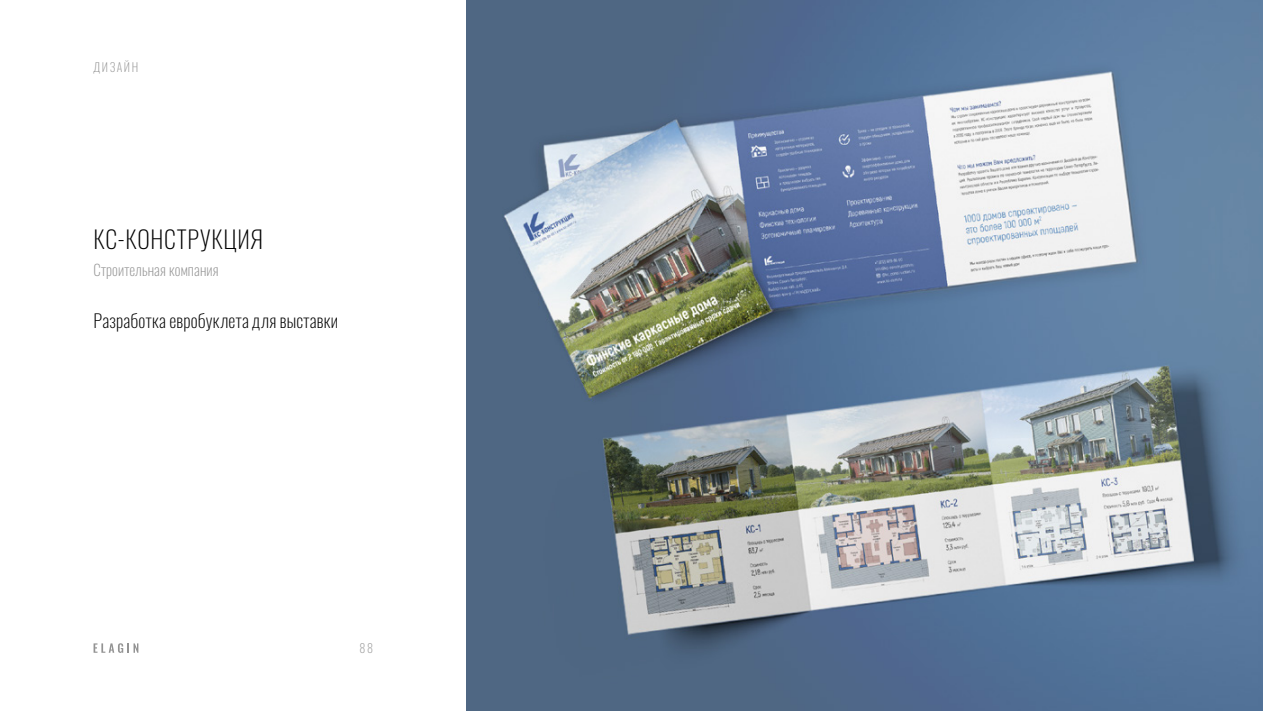
<style>
.page{position:relative;width:1263px;height:711px;background:#fff}
.page>*{position:absolute;margin:0;border:0;box-sizing:border-box;transform-origin:0 0}
.t1{font:200 24px "Oswald";letter-spacing:.03em;color:#000}
.t2{font:200 18px "Oswald";letter-spacing:.01em;color:#000}
.t3{font:200 15px "Oswald";letter-spacing:.01em;color:#939393}
.t4{font:200 12px "Oswald";letter-spacing:.13em;color:#939393}
</style>
<div class="page">
<svg style="left:94px;top:643px;width:44px;height:9px"></svg>
<img style="left:466px;top:0;width:797px;height:710px">
<p class="t4" style="left:94px;top:56px;width:46px">ДИЗАЙН</p>
<h1 class="t1" style="left:94px;top:218px;width:171px">КС-КОНСТРУКЦИЯ</h1>
<p class="t3" style="left:94px;top:256px;width:127px">Строительная компания</p>
<p class="t2" style="left:94px;top:305px;width:246px">Разработка евробуклета для выставки</p>
<p class="t4" style="left:360px;top:637px;width:15px">88</p>
</div>
